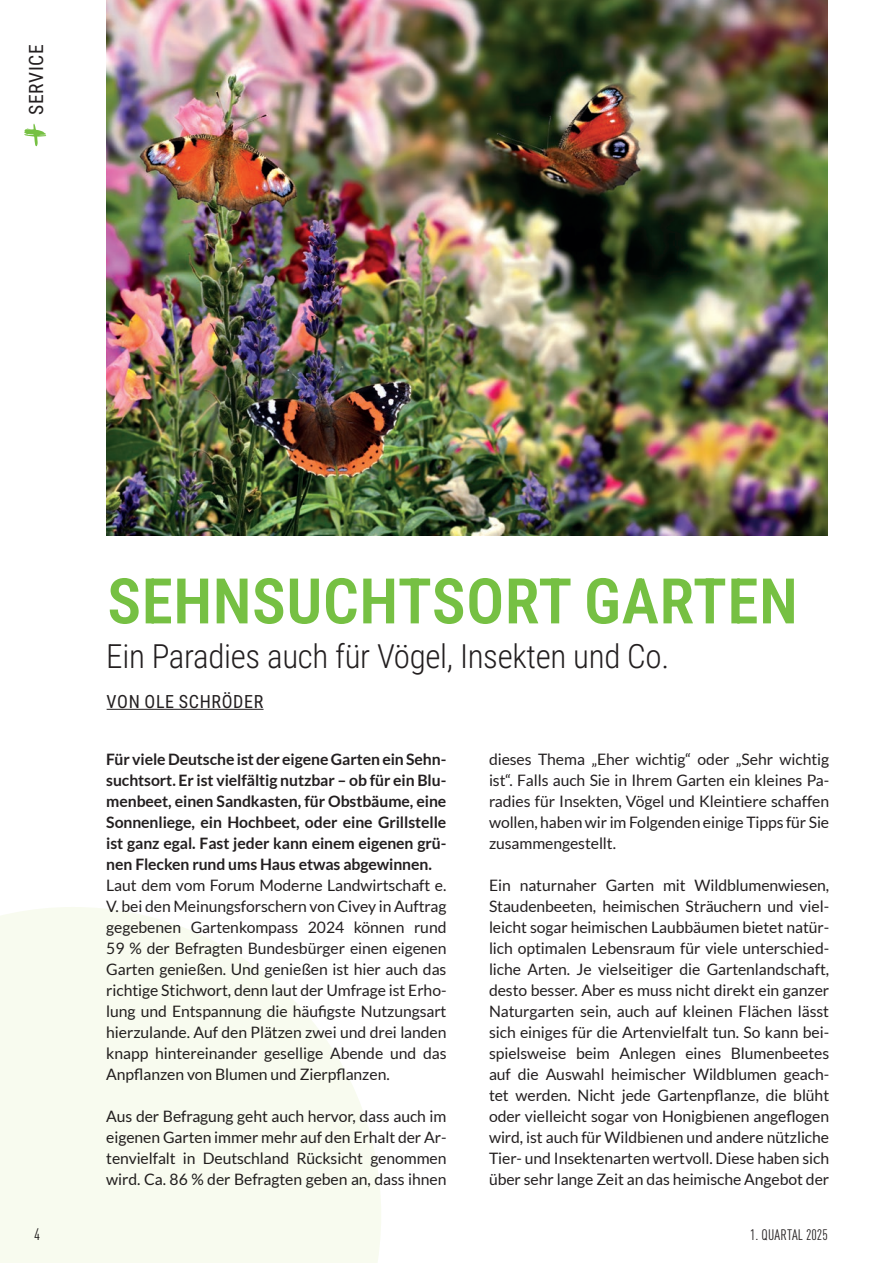
<style>
.page{position:relative;width:893px;height:1263px;background:#fff}
.page>*{position:absolute;margin:0;border:0;box-sizing:border-box;transform-origin:0 0}
.t1{font:600 63px "Roboto Condensed";letter-spacing:.01em;color:#76c043}
.t2{font:300 33px "Roboto Condensed";letter-spacing:-.01em;color:#231f20}
.Überschriften{font:19.5px "Roboto Condensed";letter-spacing:.035em;color:#231f20}
.t3{font:18px "Roboto Condensed";letter-spacing:.035em;color:#231f20}
.t4{font:condensed 16.5px "DIN Pro";color:#231f20}
.t5{font:15.75px/21px "Lato";letter-spacing:-.005em;color:#231f20;text-align:justify}
.t6{font:700 15.75px/21px "Lato";letter-spacing:-.005em;color:#231f20;text-align:justify}
.t7{font:condensed 15px "DIN Pro";color:#231f20}
</style>
<div class="page">
<img style="left:106px;top:0;width:722px;height:535px">
<hr style="left:107px;top:709px;width:157px;height:1px;background:#231f20">
<svg style="left:0;top:907px;width:381px;height:356px;fill:#f8fbef"></svg>
<svg style="left:24px;top:124px;width:22px;height:22px"></svg>
<p class="Überschriften" style="left:23px;top:115px;width:72px;rotate:-90deg">SERVICE</p>
<p class="t1" style="left:107px;top:557px;width:692px">SEHNSUCHTSORT GARTEN</p>
<p class="t2" style="left:106px;top:633px;width:564px">Ein Paradies auch für Vögel, Insekten und Co.</p>
<p class="t3" style="left:107px;top:689px;width:158px">VON OLE SCHRÖDER</p>
<p class="t6" style="left:106px;top:749px;width:342px">Für viele Deutsche ist der eigene Garten ein Sehn&shy;suchtsort. Er ist vielfältig nutzbar – ob für ein Blu&shy;menbeet, einen Sandkasten, für Obstbäume, eine Sonnenliege, ein Hochbeet, oder eine Grillstelle ist ganz egal. Fast jeder kann einem eigenen grü&shy;nen Flecken rund ums Haus etwas abgewinnen.</p>
<p class="t5" style="left:106px;top:875px;width:342px">Laut dem vom Forum Moderne Landwirtschaft e.<br>V. bei den Meinungsforschern von Civey in Auftrag gegebenen Gartenkompass 2024 können rund 59 % der Befragten Bundesbürger einen eigenen Garten genießen. Und genießen ist hier auch das richtige Stichwort, denn laut der Umfrage ist Erho&shy;lung und Entspannung die häufigste Nutzungsart hierzulande. Auf den Plätzen zwei und drei landen knapp hintereinander gesellige Abende und das Anpflanzen von Blumen und Zierpflanzen.</p>
<p class="t5" style="left:106px;top:1106px;width:342px">Aus der Befragung geht auch hervor, dass auch im eigenen Garten immer mehr auf den Erhalt der Ar&shy;tenvielfalt in Deutschland Rücksicht genommen wird. Ca. 86 % der Befragten geben an, dass ihnen</p>
<p class="t5" style="left:489px;top:749px;width:342px">dieses Thema „Eher wichtig“ oder „Sehr wichtig ist“. Falls auch Sie in Ihrem Garten ein kleines Pa&shy;radies für Insekten, Vögel und Kleintiere schaffen wollen, haben wir im Folgenden einige Tipps für Sie zusammengestellt.</p>
<p class="t5" style="left:489px;top:875px;width:342px">Ein naturnaher Garten mit Wildblumenwiesen, Staudenbeeten, heimischen Sträuchern und viel&shy;leicht sogar heimischen Laubbäumen bietet natür&shy;lich optimalen Lebensraum für viele unterschied&shy;liche Arten. Je vielseitiger die Gartenlandschaft, desto besser. Aber es muss nicht direkt ein ganzer Naturgarten sein, auch auf kleinen Flächen lässt sich einiges für die Artenvielfalt tun. So kann bei&shy;spielsweise beim Anlegen eines Blumenbeetes auf die Auswahl heimischer Wildblumen geach&shy;tet werden. Nicht jede Gartenpflanze, die blüht oder vielleicht sogar von Honigbienen angeflogen wird, ist auch für Wildbienen und andere nützliche Tier- und Insektenarten wertvoll. Diese haben sich über sehr lange Zeit an das heimische Angebot der</p>
<p class="t4" style="left:34px;top:1222px;width:7px">4</p>
<p class="t7" style="left:750px;top:1223px;width:79px">1. QUARTAL 2025</p>
</div>
